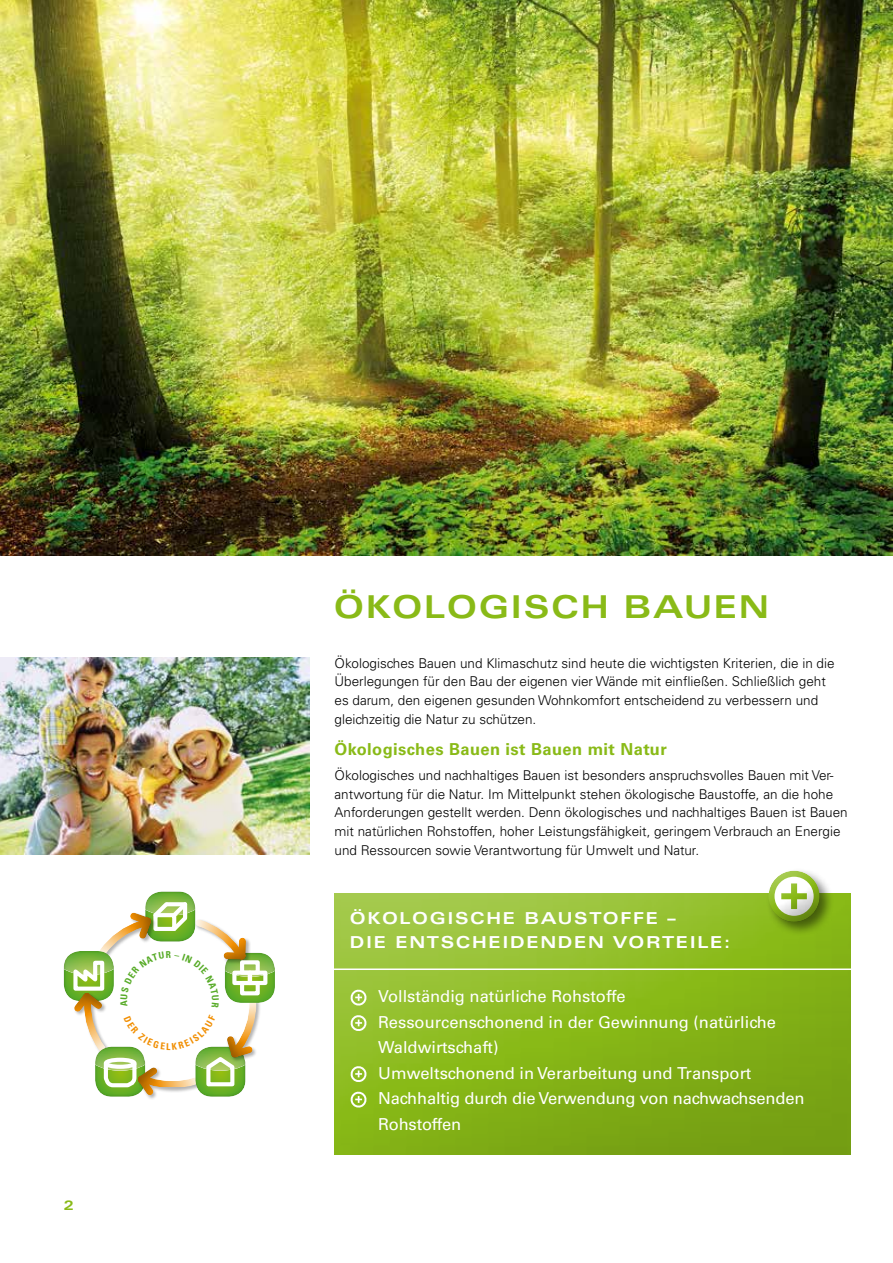
<style>
.page{position:relative;width:893px;height:1263px;background:#fff}
.page>*{position:absolute;margin:0;border:0;box-sizing:border-box;transform-origin:0 0}
.t1{font:700 expanded 31.5px "Univers LT";letter-spacing:.05em;color:#89ba17}
.t2{font:16.5px/25.5px "Univers LT";color:#fff}
.t3{font:700 expanded 16.5px/24px "Univers LT";letter-spacing:.1em;color:#fff}
.t4{font:700 16.5px "Univers LT";letter-spacing:.025em;color:#89ba17}
.t5{font:300 13.5px/18.8px "Univers LT";color:#000}
.t6{font:700 expanded 13.5px "Univers LT";color:#89ba17}
</style>
<div class="page">
<div style="left:332px;top:892px;width:519px;height:263px;background:#000;opacity:.75"></div>
<hr style="left:323px;top:968px;width:544px;height:2px;background:#fff">
<div style="left:766px;top:868px;width:69px;height:69px;background:#000;opacity:.5"></div>
<div style="left:766px;top:868px;width:54px;height:42px;background:#fff;opacity:.75"></div>
<div style="left:766px;top:878px;width:54px;height:44px;background:#000;opacity:.75"></div>
<img style="left:0;top:657px;width:309px;height:198px">
<img style="left:0;top:0;width:893px;height:555px">
<svg style="left:350px;top:989px;width:17px;height:17px"></svg>
<svg style="left:350px;top:1015px;width:17px;height:17px"></svg>
<svg style="left:350px;top:1066px;width:17px;height:17px"></svg>
<svg style="left:350px;top:1091px;width:17px;height:17px"></svg>
<svg style="left:63px;top:891px;width:212px;height:208px"></svg>
<p class="t6" style="left:64px;top:1198px;width:11px">2</p>
<h1 class="t1" style="left:334px;top:589px;width:437px">ÖKOLOGISCH BAUEN</h1>
<p class="t5" style="left:334px;top:653px;width:502px">Ökologisches Bauen und Klimaschutz sind heute die wichtigsten Kriterien, die in die Überlegungen für den Bau der eigenen vier Wände mit einfließen. Schließlich geht es darum, den eigenen gesunden Wohnkomfort entscheidend zu verbessern und gleichzeitig die Natur zu schützen.</p>
<p class="t4" style="left:334px;top:740px;width:334px">Ökologisches Bauen ist Bauen mit Natur</p>
<p class="t5" style="left:334px;top:766px;width:515px">Ökologisches und nachhaltiges Bauen ist besonders anspruchsvolles Bauen mit Ver&shy;antwortung für die Natur. Im Mittelpunkt stehen ökologische Baustoffe, an die hohe Anforderungen gestellt werden. Denn ökologisches und nachhaltiges Bauen ist Bauen mit natürlichen Rohstoffen, hoher Leistungsfähigkeit, geringem Verbrauch an Energie und Ressourcen sowie Verantwortung für Umwelt und Natur.</p>
<p class="t3" style="left:350px;top:906px;width:382px">ÖKOLOGISCHE BAUSTOFFE –<br>DIE ENTSCHEIDENDEN VORTEILE:</p>
<p class="t2" style="left:378px;top:984px;width:428px">Vollständig natürliche Rohstoffe<br>Ressourcenschonend in der Gewinnung (natürliche Waldwirtschaft)<br>Umweltschonend in Verarbeitung und Transport Nachhaltig durch die Verwendung von nachwachsenden Rohstoffen</p>
</div>
